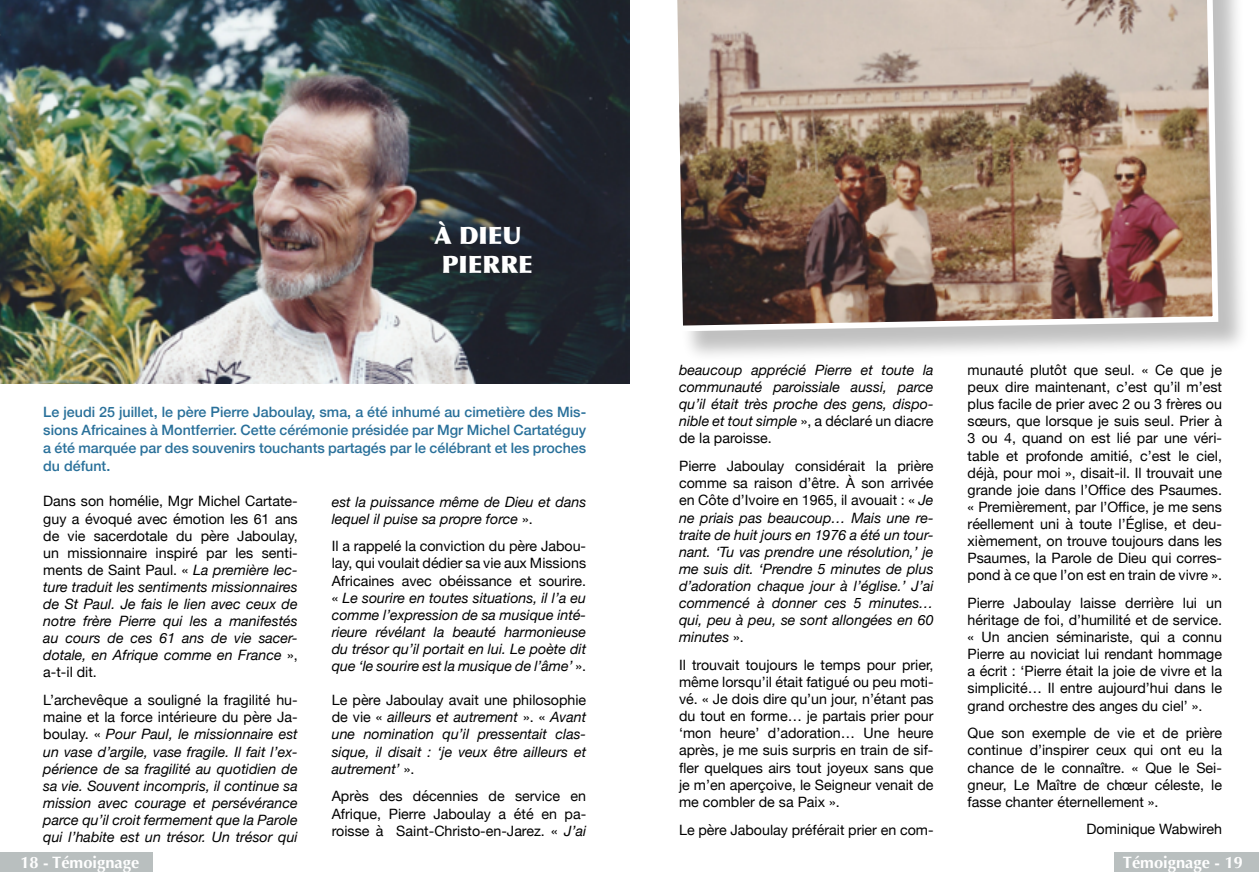
<style>
.page{position:relative;width:1259px;height:893px;background:#fff}
.page>*{position:absolute;margin:0;border:0;box-sizing:border-box;transform-origin:0 0}
.t1{font:900 24px/28.8px "Optima";color:#fff}
.t2{font:700 16.5px "Optima";color:#fff}
.t3{font:italic 14.25px/17.1px "Helvetica Neue";color:#000;text-align:justify}
.t4{font:14.25px/17.1px "Helvetica Neue";color:#000;text-align:justify}
.t5{font:500 14.25px/18px "Helvetica Neue";color:#29709a;text-align:justify}
.s1{font-style:normal}
.s2{font-style:italic}
</style>
<div class="page">
<div style="left:0;top:852px;width:152px;height:20px;background:#b9bfbf"></div>
<div style="left:1114px;top:852px;width:145px;height:20px;background:#b9bfbf"></div>
<img style="left:0;top:0;width:629px;height:383px">
<div style="left:673px;top:0;width:576px;height:363px;background:#000;opacity:.25"></div>
<img style="left:673px;top:0;width:548px;height:334px">
<h1 class="t1" style="left:434px;top:221px;width:100px">À DIEU<br>PIERRE</h1>
<p class="t5" style="left:43px;top:402px;width:544px">Le jeudi 25 juillet, le père Pierre Jaboulay, sma, a été inhumé au cimetière des Mis&shy;sions Africaines à Montferrier. Cette cérémonie présidée par Mgr Michel Cartatéguy a été marquée par des souvenirs touchants partagés par le célébrant et les proches du défunt.</p>
<p class="t3" style="left:43px;top:494px;width:256px"><span class="s1">Dans son homélie, Mgr Michel Cartate&shy;guy a évoqué avec émotion les 61 ans de vie sacerdotale du père Jaboulay, un missionnaire inspiré par les senti&shy;ments de Saint Paul. «</span> La première lec&shy;ture traduit les sentiments missionnaires de St Paul. Je fais le lien avec ceux de notre frère Pierre qui les a manifestés au cours de ces 61 ans de vie sacer&shy;dotale, en Afrique comme en France <span class="s1">», a-t-il dit.</span></p>
<p class="t3" style="left:43px;top:692px;width:256px"><span class="s1">L’archevêque a souligné la fragilité hu&shy;maine et la force intérieure du père Ja&shy;boulay. «</span> Pour Paul, le missionnaire est un vase d’argile, vase fragile. Il fait l’ex&shy;périence de sa fragilité au quotidien de sa vie. Souvent incompris, il continue sa mission avec courage et persévérance parce qu’il croit fermement que la Parole qui l’habite est un trésor. Un trésor qui</p>
<p class="t3" style="left:332px;top:494px;width:256px">est la puissance même de Dieu et dans lequel il puise sa propre force <span class="s1">».</span></p>
<p class="t3" style="left:332px;top:539px;width:256px"><span class="s1">Il a rappelé la conviction du père Jabou&shy;lay, qui voulait dédier sa vie aux Missions Africaines avec obéissance et sourire. «</span> Le sourire en toutes situations, il l’a eu comme l’expression de sa musique inté&shy;rieure révélant la beauté harmonieuse du trésor qu’il portait en lui. Le poète dit que ‘le sourire est la musique de l’âme’ <span class="s1">».</span></p>
<p class="t3" style="left:332px;top:692px;width:256px"><span class="s1">Le père Jaboulay avait une philosophie de vie «</span> ailleurs et autrement <span class="s1">». «</span> Avant une nomination qu’il pressentait clas&shy;sique, il disait : ‘je veux être ailleurs et autrement’ <span class="s1">».</span></p>
<p class="t4" style="left:332px;top:789px;width:256px">Après des décennies de service en Afrique, Pierre Jaboulay a été en pa&shy;roisse à Saint-Christo-en-Jarez. « <span class="s2">J’ai</span></p>
<p class="t3" style="left:679px;top:362px;width:256px">beaucoup apprécié Pierre et toute la communauté paroissiale aussi, parce qu’il était très proche des gens, dispo&shy;nible et tout simple <span class="s1">», a déclaré un diacre de la paroisse.</span></p>
<p class="t3" style="left:679px;top:458px;width:256px"><span class="s1">Pierre Jaboulay considérait la prière comme sa raison d’être. À son arrivée en Côte d’Ivoire en 1965, il avouait : «</span> Je ne priais pas beaucoup… Mais une re&shy;traite de huit jours en 1976 a été un tour&shy;nant. ‘Tu vas prendre une résolution,’ je me suis dit. ‘Prendre 5 minutes de plus d’adoration chaque jour à l’église.’ J’ai commencé à donner ces 5 minutes… qui, peu à peu, se sont allongées en 60 minutes <span class="s1">».</span></p>
<p class="t4" style="left:679px;top:657px;width:256px">Il trouvait toujours le temps pour prier, même lorsqu’il était fatigué ou peu moti&shy;vé. « Je dois dire qu’un jour, n’étant pas du tout en forme… je partais prier pour ‘mon heure’ d’adoration… Une heure après, je me suis surpris en train de sif&shy;fler quelques airs tout joyeux sans que je m’en aperçoive, le Seigneur venait de me combler de sa Paix ».</p>
<p class="t4" style="left:679px;top:822px;width:256px">Le père Jaboulay préférait prier en com-</p>
<p class="t4" style="left:967px;top:362px;width:256px">munauté plutôt que seul. « Ce que je peux dire maintenant, c’est qu’il m’est plus facile de prier avec 2 ou 3 frères ou sœurs, que lorsque je suis seul. Prier à 3 ou 4, quand on est lié par une véri&shy;table et profonde amitié, c’est le ciel, déjà, pour moi », disait-il. Il trouvait une grande joie dans l’Office des Psaumes. « Premièrement, par l’Office, je me sens réellement uni à toute l’Église, et deu&shy;xièmement, on trouve toujours dans les Psaumes, la Parole de Dieu qui corres&shy;pond à ce que l’on est en train de vivre ».</p>
<p class="t4" style="left:967px;top:595px;width:256px">Pierre Jaboulay laisse derrière lui un héritage de foi, d’humilité et de service. « Un ancien séminariste, qui a connu Pierre au noviciat lui rendant hommage a écrit : ‘Pierre était la joie de vivre et la simplicité… Il entre aujourd’hui dans le grand orchestre des anges du ciel’ ».</p>
<p class="t4" style="left:967px;top:725px;width:256px">Que son exemple de vie et de prière continue d’inspirer ceux qui ont eu la chance de le connaître. « Que le Sei&shy;gneur, Le Maître de chœur céleste, le fasse chanter éternellement ».</p>
<p class="t4" style="left:1086px;top:822px;width:137px">Dominique Wabwireh</p>
<p class="t2" style="left:20px;top:853px;width:120px">18 - Témoignage</p>
<p class="t2" style="left:1123px;top:853px;width:122px">Témoignage - 19</p>
</div>
